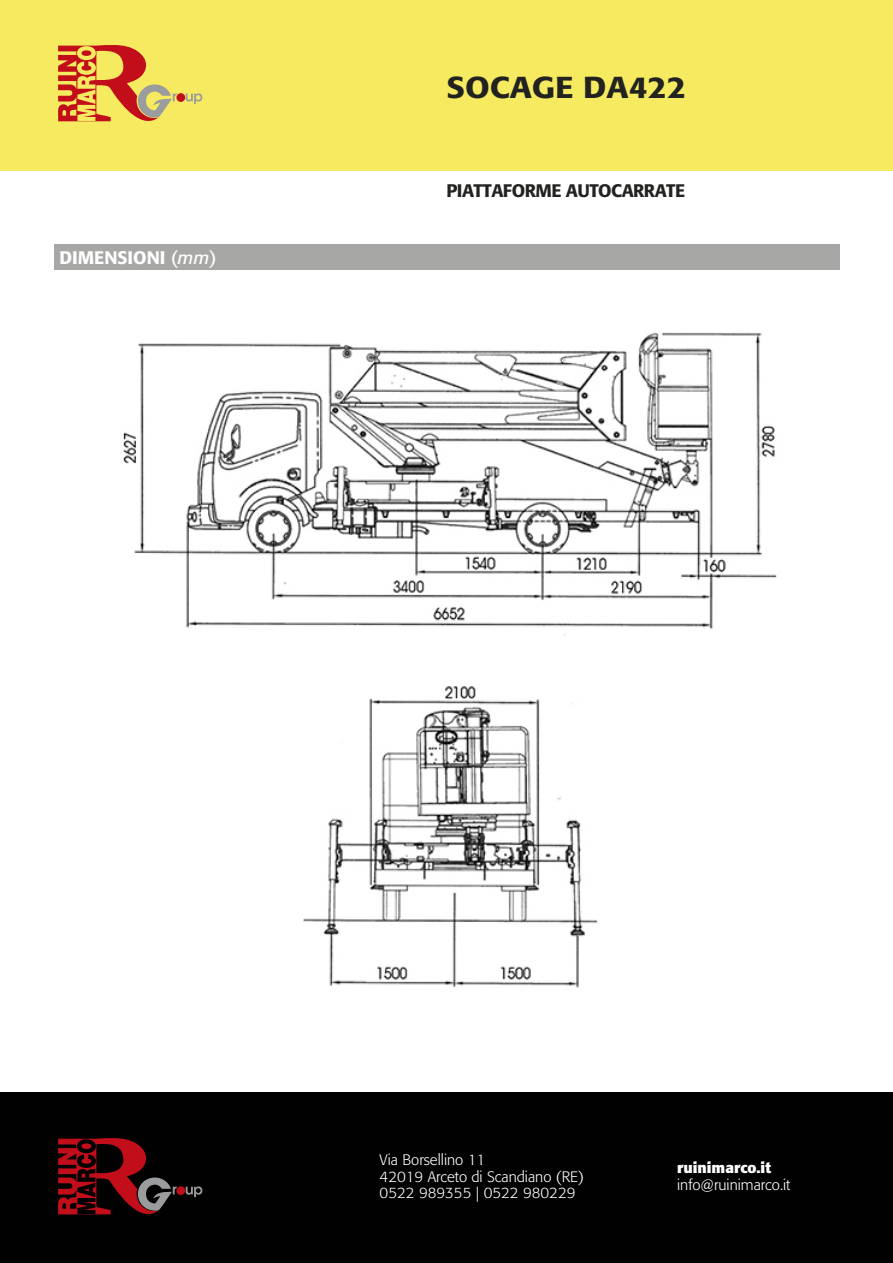
<style>
.page{position:relative;width:893px;height:1263px;background:#fff}
.page>*{position:absolute;margin:0;border:0;box-sizing:border-box;transform-origin:0 0}
.t1{font:500 30px "Formata";color:#222221;scale:1.1 1}
.t2{font:500 18px "Formata";letter-spacing:-.025em;color:#222221}
.t3{font:500 18px "Formata";color:#fff}
.t4{font:300 15px/16.5px "Formata";color:#fff}
.t5{font:700 15px "Formata";color:#fff}
.s1{font-weight:400}
.s2{font-weight:400;font-style:italic}
</style>
<div class="page">
<div style="left:54px;top:244px;width:785px;height:25px;background:#a7a7a6"></div>
<div style="left:0;top:0;width:893px;height:170px;background:#f6ea60"></div>
<div style="left:0;top:1093px;width:893px;height:170px;background:#010101"></div>
<svg style="left:186px;top:93px;width:16px;height:11px"></svg>
<div style="left:176px;top:93px;width:9px;height:9px;background:#c10e1a;border-radius:50%"></div>
<svg style="left:58px;top:45px;width:119px;height:77px"></svg>
<svg style="left:186px;top:1186px;width:16px;height:11px"></svg>
<div style="left:176px;top:1186px;width:9px;height:9px;background:#c10e1a;border-radius:50%"></div>
<svg style="left:58px;top:1138px;width:119px;height:77px"></svg>
<img style="left:123px;top:332px;width:654px;height:656px">
<p class="t3" style="left:59px;top:246px;width:159px">DIMENSIONI <span class="s1">(</span><span class="s2">mm</span><span class="s1">)</span></p>
<h1 class="t1" style="left:446px;top:68px;width:220px">SOCAGE DA422</h1>
<p class="t2" style="left:446px;top:179px;width:240px">PIATTAFORME AUTOCARRATE</p>
<p class="t4" style="left:380px;top:1152px;width:206px">Via Borsellino 11<br>42019 Arceto di Scandiano (RE)<br>0522 989355 | 0522 980229</p>
<p class="t5" style="left:677px;top:1158px;width:95px">ruinimarco.it</p>
<p class="t4" style="left:677px;top:1176px;width:115px">info@ruinimarco.it</p>
</div>
